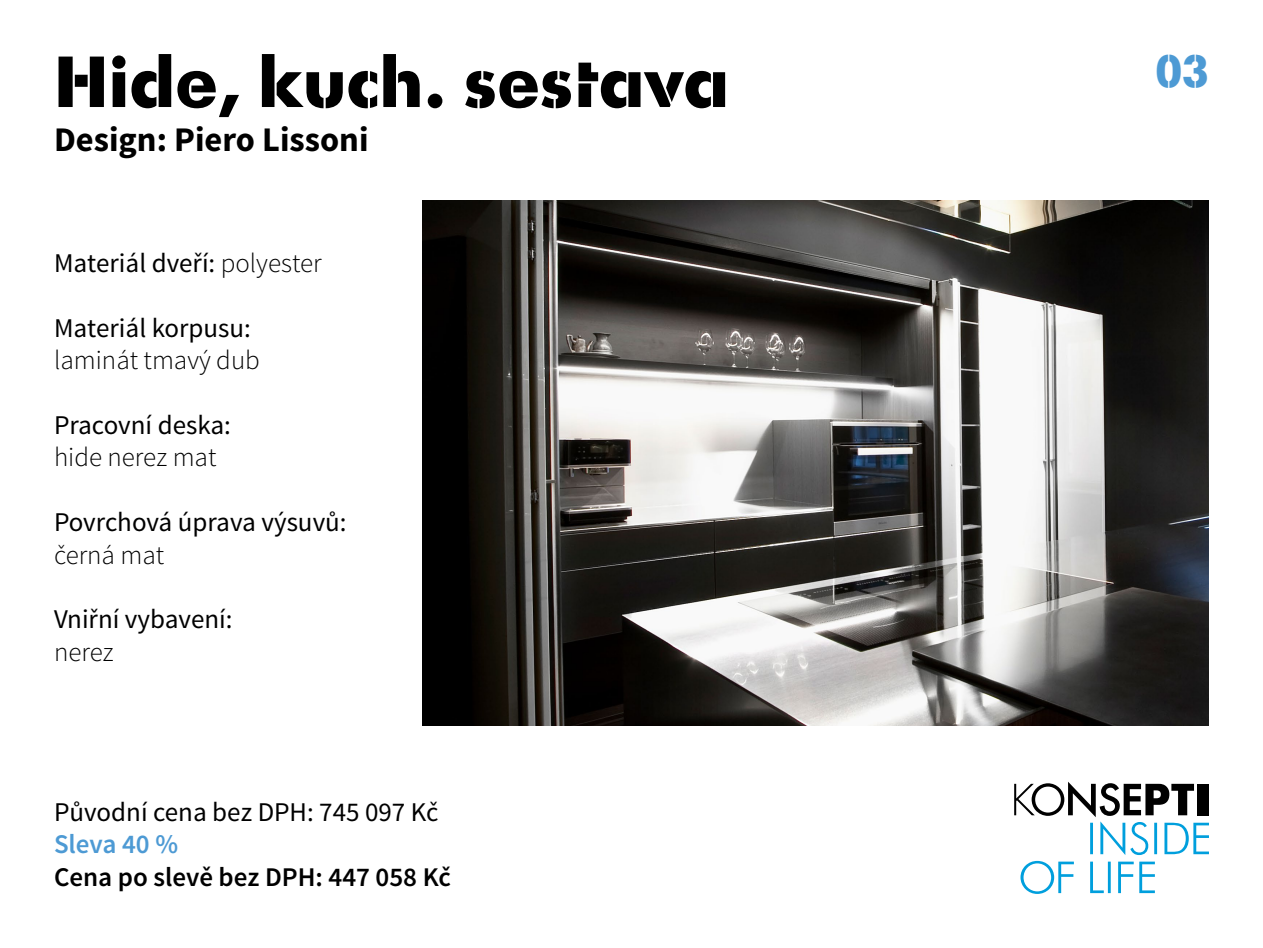
<style>
.page{position:relative;width:1263px;height:948px;background:#fff}
.page>*{position:absolute;margin:0;border:0;box-sizing:border-box;transform-origin:0 0}
.t1{font:700 72px "Futura Konsepti";color:#000}
.t2{font:700 45px "Futura Konsepti";color:#4d9ad4}
.t3{font:700 34.5px "Source Sans Pro";color:#000}
.t4{font:27px "Source Sans Pro";color:#000}
.t5{font:300 27px "Source Sans Pro";color:#000}
.t6{font:600 27px "Source Sans Pro";color:#000}
.t7{font:600 27px "Source Sans Pro";color:#4d9ad4}
.s1{font-weight:300}
</style>
<div class="page">
<img style="left:422px;top:200px;width:787px;height:525px">
<svg style="left:1090px;top:861px;width:65px;height:31px"></svg>
<svg style="left:1014px;top:781px;width:195px;height:73px"></svg>
<svg style="left:1020px;top:860px;width:54px;height:33px"></svg>
<h1 class="t1" style="left:54px;top:39px;width:677px">Hide, kuch. sestava</h1>
<h2 class="t2" style="left:1155px;top:45px;width:55px">03</h2>
<p class="t3" style="left:54px;top:117px;width:316px">Design: Piero Lissoni</p>
<p class="t4" style="left:54px;top:246px;width:269px">Materiál dveří: <span class="s1">polyester</span></p>
<p class="t4" style="left:54px;top:311px;width:199px">Materiál korpusu:</p>
<p class="t5" style="left:54px;top:343px;width:207px">laminát tmavý dub</p>
<p class="t4" style="left:54px;top:408px;width:179px">Pracovní deska:</p>
<p class="t5" style="left:54px;top:441px;width:164px">hide nerez mat</p>
<p class="t4" style="left:54px;top:505px;width:294px">Povrchová úprava výsuvů:</p>
<p class="t5" style="left:54px;top:538px;width:112px">černá mat</p>
<p class="t4" style="left:54px;top:602px;width:180px">Vniřní vybavení:</p>
<p class="t5" style="left:54px;top:635px;width:61px">nerez</p>
<p class="t4" style="left:54px;top:794px;width:386px">Původní cena bez DPH: 745 097 Kč</p>
<p class="t7" style="left:54px;top:826px;width:126px">Sleva 40 %</p>
<p class="t6" style="left:54px;top:859px;width:398px">Cena po slevě bez DPH: 447 058 Kč</p>
</div>
